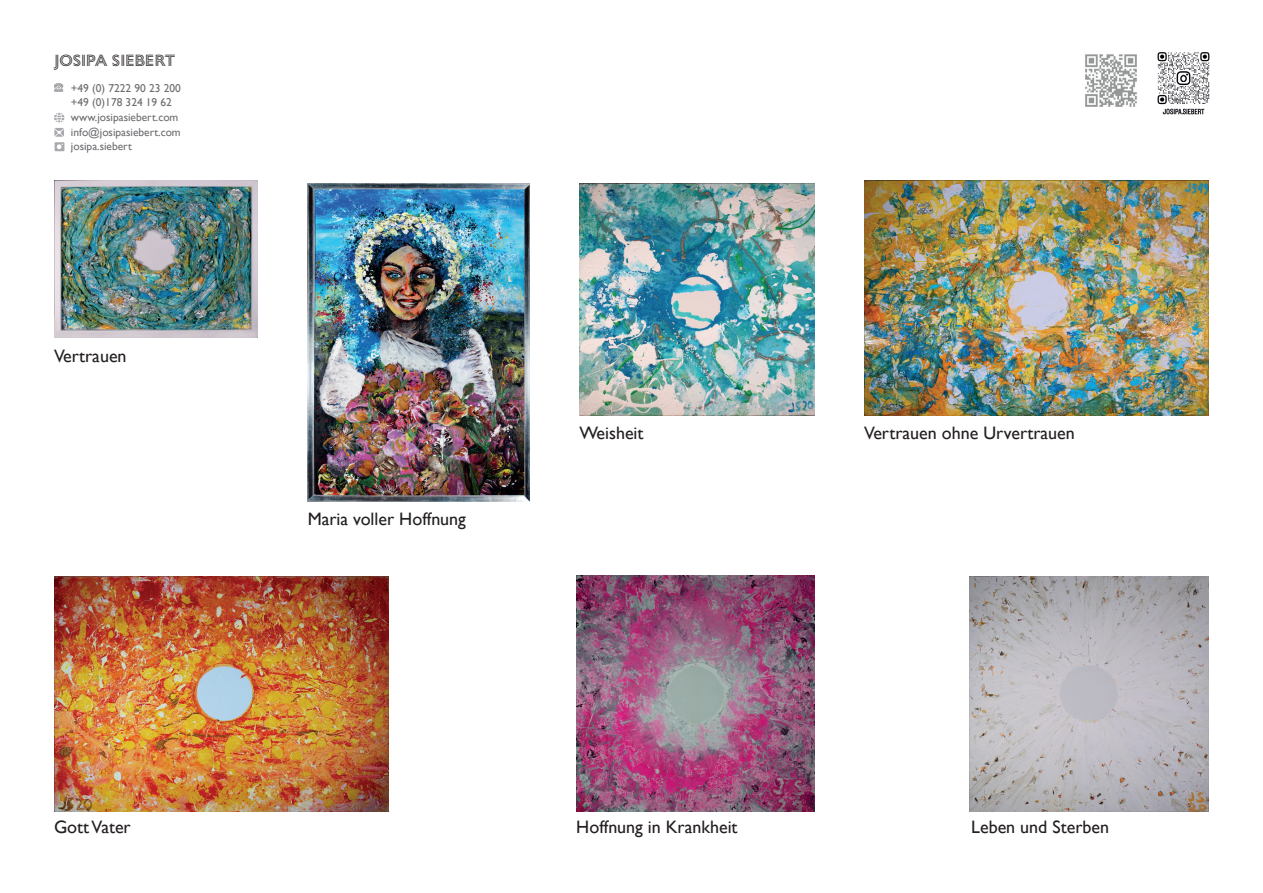
<style>
.page{position:relative;width:1263px;height:893px;background:#fff}
.page>*{position:absolute;margin:0;border:0;box-sizing:border-box;transform-origin:0 0}
.t1{font:18px "Gill Sans";color:#231f20}
.t2{font:16.5px "Gill Sans Nova Inline";color:#231f20}
.t3{font:11.4px/14.5px "Gill Sans";color:#6c6d70}
</style>
<div class="page">
<img style="left:1157px;top:52px;width:53px;height:63px">
<svg style="left:54px;top:84px;width:9px;height:8px"></svg>
<svg style="left:54px;top:113px;width:10px;height:38px"></svg>
<img style="left:1085px;top:54px;width:52px;height:53px">
<img style="left:54px;top:180px;width:204px;height:158px">
<img style="left:308px;top:184px;width:221px;height:317px">
<img style="left:579px;top:183px;width:235px;height:233px">
<img style="left:864px;top:180px;width:345px;height:236px">
<img style="left:54px;top:577px;width:334px;height:234px">
<img style="left:576px;top:575px;width:238px;height:236px">
<img style="left:970px;top:577px;width:239px;height:234px">
<p class="t2" style="left:54px;top:50px;width:123px">JOSIPA SIEBERT</p>
<p class="t3" style="left:71px;top:81px;width:111px">+49 (0) 7222 90 23 200 +49 (0)178 324 19 62 www.josipasiebert.com info@josipasiebert.com josipa.siebert</p>
<p class="t1" style="left:54px;top:345px;width:74px">Vertrauen</p>
<p class="t1" style="left:308px;top:508px;width:160px">Maria voller Hoffnung</p>
<p class="t1" style="left:579px;top:423px;width:66px">Weisheit</p>
<p class="t1" style="left:864px;top:423px;width:212px">Vertrauen ohne Urvertrauen</p>
<p class="t1" style="left:54px;top:816px;width:78px">Gott Vater</p>
<p class="t1" style="left:576px;top:816px;width:163px">Hoffnung in Krankheit</p>
<p class="t1" style="left:971px;top:816px;width:139px">Leben und Sterben</p>
</div>
